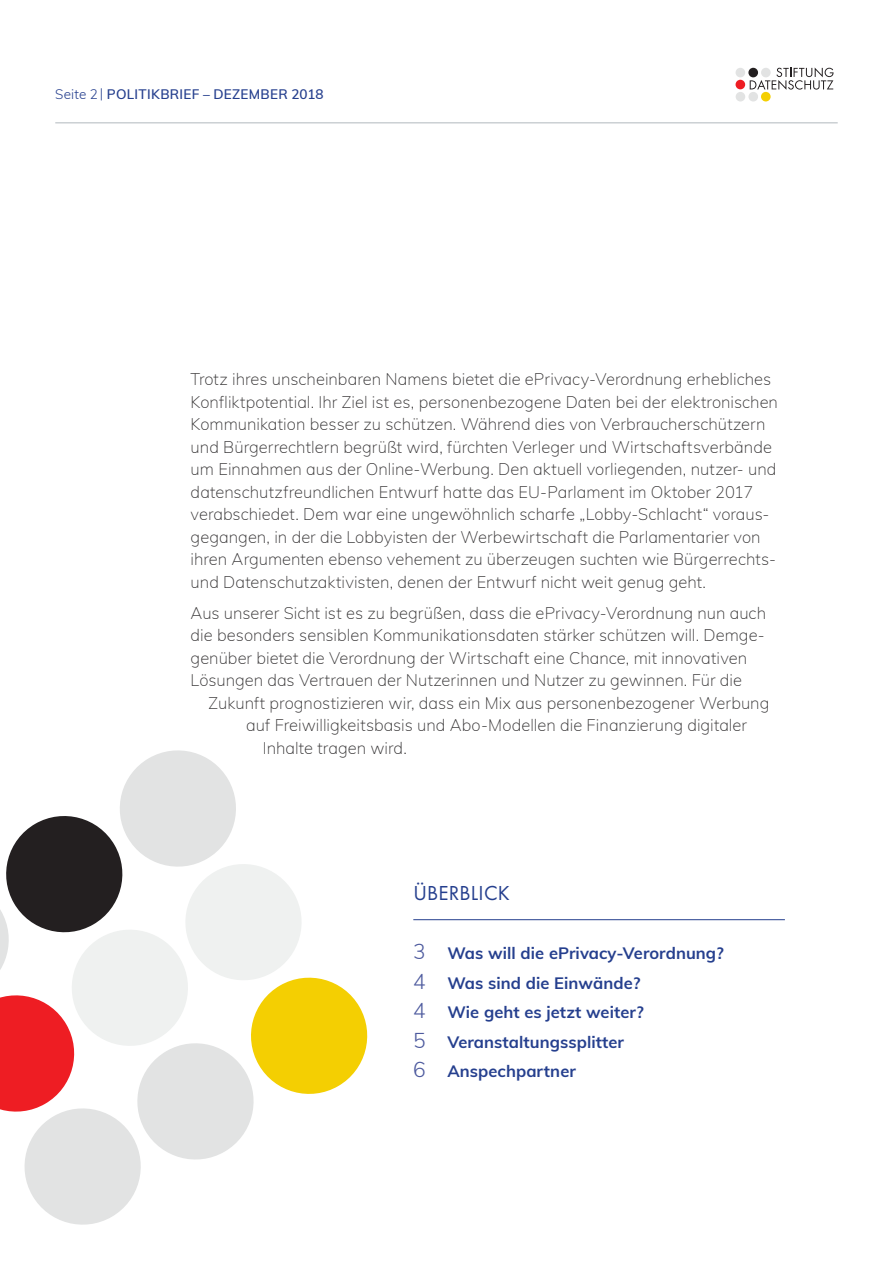
<style>
.page{position:relative;width:893px;height:1263px;background:#fff}
.page>*{position:absolute;margin:0;border:0;box-sizing:border-box;transform-origin:0 0}
.t1{font:21px "Futura PT";letter-spacing:.01em;color:#253f8e}
.t2{font:200 16.5px/22.5px "Muli";color:#312f30}
.t3{font:700 16.5px/29.5px "Muli";letter-spacing:.005em;color:#253f8e}
.t4{font:600 13.5px "Muli";letter-spacing:.02em;color:#253f8e}
.s1{font-weight:300}
.s2{font-weight:300;font-size:21px;color:#4d5a9e}
</style>
<div class="page">
<svg style="left:0;top:750px;width:368px;height:475px"></svg>
<hr style="left:413px;top:919px;width:372px;height:1px;background:#253f8e">
<div style="left:735px;top:80px;width:10px;height:9px;background:#ee1d23;border-radius:50%"></div>
<div style="left:736px;top:68px;width:9px;height:9px;background:#e2e3e3;border-radius:50%"></div>
<div style="left:736px;top:92px;width:9px;height:10px;background:#e2e3e3;border-radius:50%"></div>
<div style="left:748px;top:92px;width:10px;height:10px;background:#e2e3e3;border-radius:50%"></div>
<div style="left:761px;top:92px;width:10px;height:9px;background:#f4cf02;border-radius:50%"></div>
<svg style="left:750px;top:67px;width:83px;height:23px"></svg>
<hr style="left:55px;top:122px;width:783px;height:1px;background:#b1b8be">
<p class="t4" style="left:55px;top:85px;width:270px"><span class="s1">Seite 2 |</span> POLITIKBRIEF – DEZEMBER 2018</p>
<p class="t2" style="left:191px;top:367px;width:589px">Trotz ihres unscheinbaren Namens bietet die ePrivacy-Verordnung erhebliches Konfliktpotential. Ihr Ziel ist es, personenbezogene Daten bei der elektronischen Kommunikation besser zu schützen. Während dies von Verbraucherschützern und Bürgerrechtlern begrüßt wird, fürchten Verleger und Wirtschaftsverbände um Einnahmen aus der Online-Werbung. Den aktuell vorliegenden, nutzer- und datenschutzfreundlichen Entwurf hatte das EU-Parlament im Oktober 2017 verabschiedet. Dem war eine ungewöhnlich scharfe „Lobby-Schlacht“ voraus&shy;gegangen, in der die Lobbyisten der Werbewirtschaft die Parlamentarier von ihren Argumenten ebenso vehement zu überzeugen suchten wie Bürgerrechts&shy;und Datenschutzaktivisten, denen der Entwurf nicht weit genug geht.</p>
<p class="t2" style="left:191px;top:601px;width:577px">Aus unserer Sicht ist es zu begrüßen, dass die ePrivacy-Verordnung nun auch die besonders sensiblen Kommunikationsdaten stärker schützen will. Demge&shy;genüber bietet die Verordnung der Wirtschaft eine Chance, mit innovativen Lösungen das Vertrauen der Nutzerinnen und Nutzer zu gewinnen. Für die</p>
<p class="t2" style="left:209px;top:691px;width:562px">Zukunft prognostizieren wir, dass ein Mix aus personenbezogener Werbung</p>
<p class="t2" style="left:246px;top:713px;width:502px">auf Freiwilligkeitsbasis und Abo-Modellen die Finanzierung digitaler</p>
<p class="t2" style="left:263px;top:736px;width:146px">Inhalte tragen wird.</p>
<p class="t1" style="left:413px;top:881px;width:98px">ÜBERBLICK</p>
<p class="t3" style="left:413px;top:938px;width:312px"><span class="s2">3</span> Was will die ePrivacy-Verordnung?<br><span class="s2">4</span> Was sind die Einwände?<br><span class="s2">4</span> Wie geht es jetzt weiter?<br><span class="s2">5</span> Veranstaltungssplitter<br><span class="s2">6</span> Anspechpartner</p>
</div>
